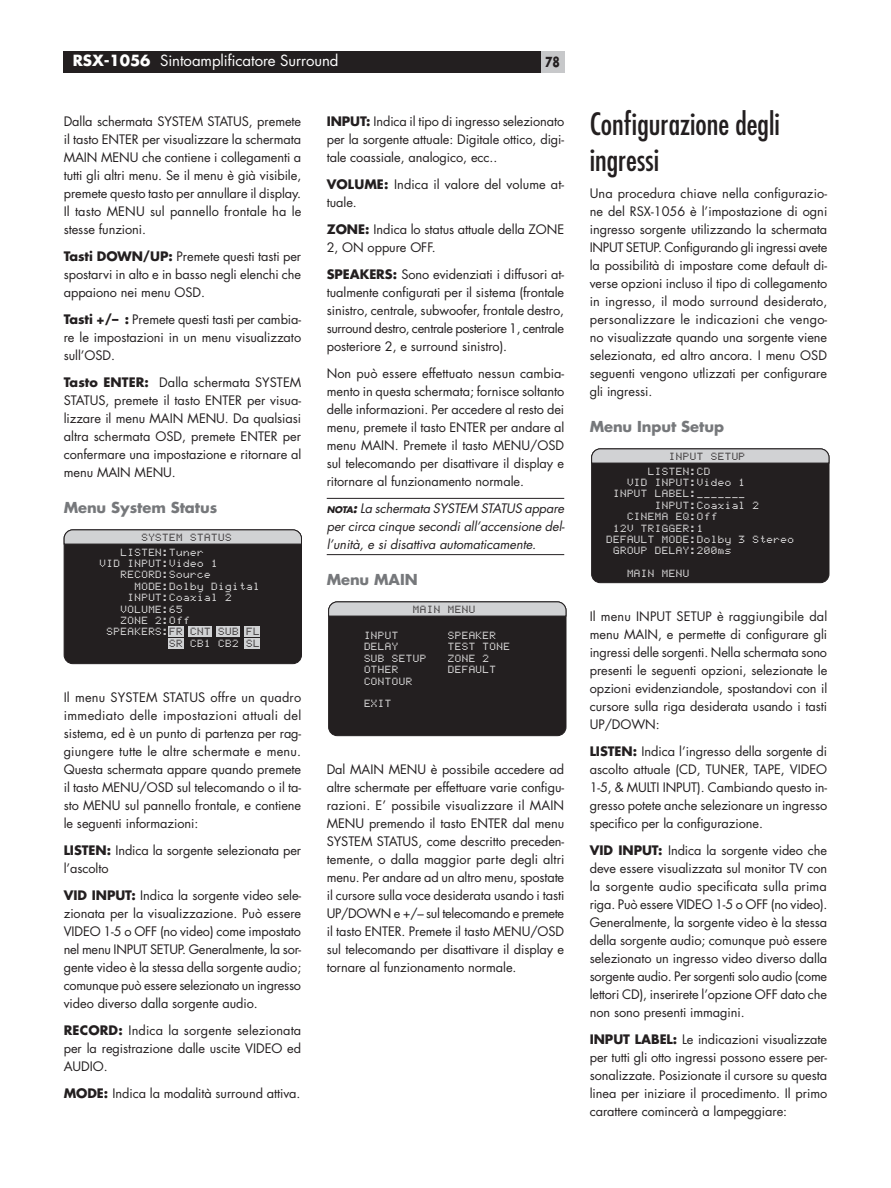
<style>
.page{position:relative;width:891px;height:1188px;background:#fff}
.page>*{position:absolute;margin:0;border:0;box-sizing:border-box;transform-origin:0 0}
.t1{font:condensed 30px/36px "Futura";color:#231f20}
.t2{font:15px "Futura";letter-spacing:-.005em;color:#fff}
.t3{font:700 14.7px "Futura";letter-spacing:-.005em;color:#76787b}
.t4{font:700 13.5px "Futura";color:#231f20;scale:.8 1}
.t5{font:12.75px/18px "Futura";letter-spacing:-.005em;color:#231f20;text-align:justify}
.t6{font:italic 12.75px/18px "Futura";letter-spacing:-.005em;color:#231f20;text-align:justify}
.t7{font:11.55px/22.8px "Bubbledot ICG Fine Pos";letter-spacing:.05em;color:#fff}
.t8{font:11.55px "Bubbledot ICG Fine Pos";letter-spacing:.05em;color:#231f20}
.s1{font-weight:700}
.s2{color:#fff}
.s3{color:#231f20}
.s4{font-weight:700;font-size:8.85px}
</style>
<div class="page">
<div style="left:64px;top:51px;width:500px;height:21px;background:#231f20"></div>
<div style="left:541px;top:51px;width:23px;height:21px;background:#c7c8ca"></div>
<div style="left:64px;top:530px;width:237px;height:134px;background:#231f20;border-radius:9px"></div>
<div style="left:64px;top:530px;width:238px;height:134px;border:1px solid #231f20;border-radius:9px"></div>
<svg style="left:64px;top:530px;width:238px;height:15px;background:#bbbbbd"></svg>
<div style="left:168px;top:627px;width:16px;height:10px;background:#d1d2d4"></div>
<div style="left:168px;top:638px;width:16px;height:11px;background:#d1d2d4"></div>
<div style="left:244px;top:627px;width:16px;height:10px;background:#d1d2d4"></div>
<div style="left:244px;top:638px;width:16px;height:11px;background:#d1d2d4"></div>
<div style="left:217px;top:627px;width:23px;height:10px;background:#d1d2d4"></div>
<div style="left:189px;top:627px;width:23px;height:10px;background:#d1d2d4"></div>
<hr style="left:327px;top:498px;width:237px;height:1px;background:#231f20">
<hr style="left:327px;top:554px;width:237px;height:1px;background:#231f20">
<div style="left:329px;top:602px;width:237px;height:134px;background:#231f20;border-radius:9px"></div>
<div style="left:328px;top:602px;width:238px;height:134px;border:1px solid #231f20;border-radius:9px"></div>
<svg style="left:328px;top:601px;width:239px;height:16px;background:#b4b4b6"></svg>
<div style="left:592px;top:449px;width:237px;height:134px;background:#231f20;border-radius:9px"></div>
<div style="left:591px;top:449px;width:238px;height:134px;border:1px solid #231f20;border-radius:9px"></div>
<svg style="left:591px;top:448px;width:239px;height:16px;background:#b4b4b6"></svg>
<p class="t2" style="left:73px;top:50px;width:267px"><span class="s1">RSX-1056</span> Sintoamplificatore Surround</p>
<p class="t4" style="left:545px;top:52px;width:20px">78</p>
<p class="t5" style="left:64px;top:112px;width:239px">Dalla schermata SYSTEM STATUS, premete il tasto ENTER per visualizzare la schermata MAIN MENU che contiene i collegamenti a tutti gli altri menu. Se il menu è già visibile, premete questo tasto per annullare il display.<br>Il tasto MENU sul pannello frontale ha le stesse funzioni.</p>
<p class="t5" style="left:64px;top:247px;width:239px"><span class="s1">Tasti DOWN/UP:</span> Premete questi tasti per spostarvi in alto e in basso negli elenchi che appaiono nei menu OSD.</p>
<p class="t5" style="left:64px;top:310px;width:239px"><span class="s1">Tasti +/– :</span> Premete questi tasti per cambia&shy;re le impostazioni in un menu visualizzato sull’OSD.</p>
<p class="t5" style="left:64px;top:373px;width:239px"><span class="s1">Tasto ENTER:</span> Dalla schermata SYSTEM STATUS, premete il tasto ENTER per visua&shy;lizzare il menu MAIN MENU. Da qualsiasi altra schermata OSD, premete ENTER per confermare una impostazione e ritornare al menu MAIN MENU.</p>
<p class="t3" style="left:64px;top:497px;width:155px">Menu System Status</p>
<p class="t8" style="left:141px;top:532px;width:92px">SYSTEM STATUS</p>
<p class="t7" style="left:120px;top:541px;width:85px">LISTEN:Tuner</p>
<p class="t7" style="left:100px;top:552px;width:120px">VID INPUT:Video 1</p>
<p class="t7" style="left:120px;top:563px;width:92px">RECORD:Source</p>
<p class="t7" style="left:134px;top:575px;width:127px">MODE:Dolby Digital</p>
<p class="t7" style="left:127px;top:586px;width:106px">INPUT:Coaxial 2</p>
<p class="t7" style="left:120px;top:598px;width:64px">VOLUME:65</p>
<p class="t7" style="left:120px;top:609px;width:71px">ZONE 2:Off</p>
<p class="t8" style="left:106px;top:626px;width:154px"><span class="s2">SPEAKERS:</span>FR CNT SUB FL</p>
<p class="t7" style="left:169px;top:632px;width:92px"><span class="s3">SR</span> CB1 CB2 <span class="s3">SL</span></p>
<p class="t5" style="left:64px;top:688px;width:239px">Il menu SYSTEM STATUS offre un quadro immediato delle impostazioni attuali del sistema, ed è un punto di partenza per rag&shy;giungere tutte le altre schermate e menu.<br>Questa schermata appare quando premete il tasto MENU/OSD sul telecomando o il ta&shy;sto MENU sul pannello frontale, e contiene le seguenti informazioni:</p>
<p class="t5" style="left:64px;top:841px;width:239px"><span class="s1">LISTEN:</span> Indica la sorgente selezionata per l’ascolto</p>
<p class="t5" style="left:64px;top:886px;width:239px"><span class="s1">VID INPUT:</span> Indica la sorgente video sele&shy;zionata per la visualizzazione. Può essere VIDEO 1-5 o OFF (no video) come impostato nel menu INPUT SETUP. Generalmente, la sor&shy;gente video è la stessa della sorgente audio; comunque può essere selezionato un ingresso video diverso dalla sorgente audio.</p>
<p class="t5" style="left:64px;top:1021px;width:239px"><span class="s1">RECORD:</span> Indica la sorgente selezionata per la registrazione dalle uscite VIDEO ed AUDIO.</p>
<p class="t5" style="left:64px;top:1084px;width:238px"><span class="s1">MODE:</span> Indica la modalità surround attiva.</p>
<p class="t5" style="left:327px;top:112px;width:239px"><span class="s1">INPUT:</span> Indica il tipo di ingresso selezionato per la sorgente attuale: Digitale ottico, digi&shy;tale coassiale, analogico, ecc..</p>
<p class="t5" style="left:327px;top:175px;width:239px"><span class="s1">VOLUME:</span> Indica il valore del volume at&shy;tuale.</p>
<p class="t5" style="left:327px;top:220px;width:239px"><span class="s1">ZONE:</span> Indica lo status attuale della ZONE<br>2, ON oppure OFF.</p>
<p class="t5" style="left:327px;top:265px;width:239px"><span class="s1">SPEAKERS:</span> Sono evidenziati i diffusori at&shy;tualmente configurati per il sistema (frontale sinistro, centrale, subwoofer, frontale destro, surround destro, centrale posteriore 1, centrale posteriore 2, e surround sinistro).</p>
<p class="t5" style="left:327px;top:364px;width:239px">Non può essere effettuato nessun cambia&shy;mento in questa schermata; fornisce soltanto delle informazioni. Per accedere al resto dei menu, premete il tasto ENTER per andare al menu MAIN. Premete il tasto MENU/OSD sul telecomando per disattivare il display e ritornare al funzionamento normale.</p>
<p class="t6" style="left:327px;top:499px;width:240px"><span class="s4">NOTA</span><span class="s1">:</span> La schermata SYSTEM STATUS appare per circa cinque secondi all’accensione del&shy;l’unità, e si disattiva automaticamente.</p>
<p class="t3" style="left:327px;top:569px;width:92px">Menu MAIN</p>
<p class="t8" style="left:413px;top:604px;width:64px">MAIN MENU</p>
<p class="t7" style="left:364px;top:624px;width:36px">INPUT</p>
<p class="t7" style="left:448px;top:624px;width:50px">SPEAKER</p>
<p class="t7" style="left:364px;top:635px;width:36px">DELAY</p>
<p class="t7" style="left:448px;top:635px;width:64px">TEST TONE</p>
<p class="t7" style="left:364px;top:647px;width:64px">SUB SETUP</p>
<p class="t7" style="left:448px;top:647px;width:43px">ZONE 2</p>
<p class="t7" style="left:364px;top:658px;width:36px">OTHER</p>
<p class="t7" style="left:448px;top:658px;width:50px">DEFAULT</p>
<p class="t7" style="left:364px;top:670px;width:50px">CONTOUR<br>EXIT</p>
<p class="t5" style="left:327px;top:760px;width:239px">Dal MAIN MENU è possibile accedere ad altre schermate per effettuare varie configu&shy;razioni. E’ possibile visualizzare il MAIN MENU premendo il tasto ENTER dal menu SYSTEM STATUS, come descritto preceden&shy;temente, o dalla maggior parte degli altri menu. Per andare ad un altro menu, spostate il cursore sulla voce desiderata usando i tasti UP/DOWN e +/– sul telecomando e premete il tasto ENTER. Premete il tasto MENU/OSD sul telecomando per disattivare il display e tornare al funzionamento normale.</p>
<h1 class="t1" style="left:590px;top:105px;width:192px">Configurazione degli ingressi</h1>
<p class="t5" style="left:590px;top:184px;width:239px">Una procedura chiave nella configurazio&shy;ne del RSX-1056 è l’impostazione di ogni ingresso sorgente utilizzando la schermata INPUT SETUP. Configurando gli ingressi avete la possibilità di impostare come default di&shy;verse opzioni incluso il tipo di collegamento in ingresso, il modo surround desiderato, personalizzare le indicazioni che vengo&shy;no visualizzate quando una sorgente viene selezionata, ed altro ancora. I menu OSD seguenti vengono utlizzati per configurare gli ingressi.</p>
<p class="t3" style="left:590px;top:416px;width:136px">Menu Input Setup</p>
<p class="t8" style="left:669px;top:451px;width:78px">INPUT SETUP</p>
<p class="t7" style="left:648px;top:460px;width:64px">LISTEN:CD</p>
<p class="t7" style="left:627px;top:471px;width:120px">VID INPUT:Video 1</p>
<p class="t7" style="left:613px;top:482px;width:133px">INPUT LABEL:_______</p>
<p class="t7" style="left:655px;top:494px;width:106px">INPUT:Coaxial 2</p>
<p class="t7" style="left:627px;top:505px;width:92px">CINEMA EQ:Off</p>
<p class="t7" style="left:613px;top:517px;width:92px">12V TRIGGER:1</p>
<p class="t7" style="left:606px;top:528px;width:189px">DEFAULT MODE:Dolby 3 Stereo</p>
<p class="t7" style="left:613px;top:539px;width:120px">GROUP DELAY:200ms</p>
<p class="t7" style="left:627px;top:562px;width:64px">MAIN MENU</p>
<p class="t5" style="left:590px;top:607px;width:239px">Il menu INPUT SETUP è raggiungibile dal menu MAIN, e permette di configurare gli ingressi delle sorgenti. Nella schermata sono presenti le seguenti opzioni, selezionate le opzioni evidenziandole, spostandovi con il cursore sulla riga desiderata usando i tasti UP/DOWN:</p>
<p class="t5" style="left:590px;top:742px;width:239px"><span class="s1">LISTEN:</span> Indica l’ingresso della sorgente di ascolto attuale (CD, TUNER, TAPE, VIDEO 1-5, &amp; MULTI INPUT). Cambiando questo in&shy;gresso potete anche selezionare un ingresso specifico per la configurazione.</p>
<p class="t5" style="left:590px;top:841px;width:239px"><span class="s1">VID INPUT:</span> Indica la sorgente video che deve essere visualizzata sul monitor TV con la sorgente audio specificata sulla prima riga. Può essere VIDEO 1-5 o OFF (no video).<br>Generalmente, la sorgente video è la stessa della sorgente audio; comunque può essere selezionato un ingresso video diverso dalla sorgente audio. Per sorgenti solo audio (come lettori CD), inserirete l’opzione OFF dato che non sono presenti immagini.</p>
<p class="t5" style="left:590px;top:1030px;width:239px"><span class="s1">INPUT LABEL:</span> Le indicazioni visualizzate per tutti gli otto ingressi possono essere per&shy;sonalizzate. Posizionate il cursore su questa linea per iniziare il procedimento. Il primo carattere comincerà a lampeggiare:</p>
</div>
